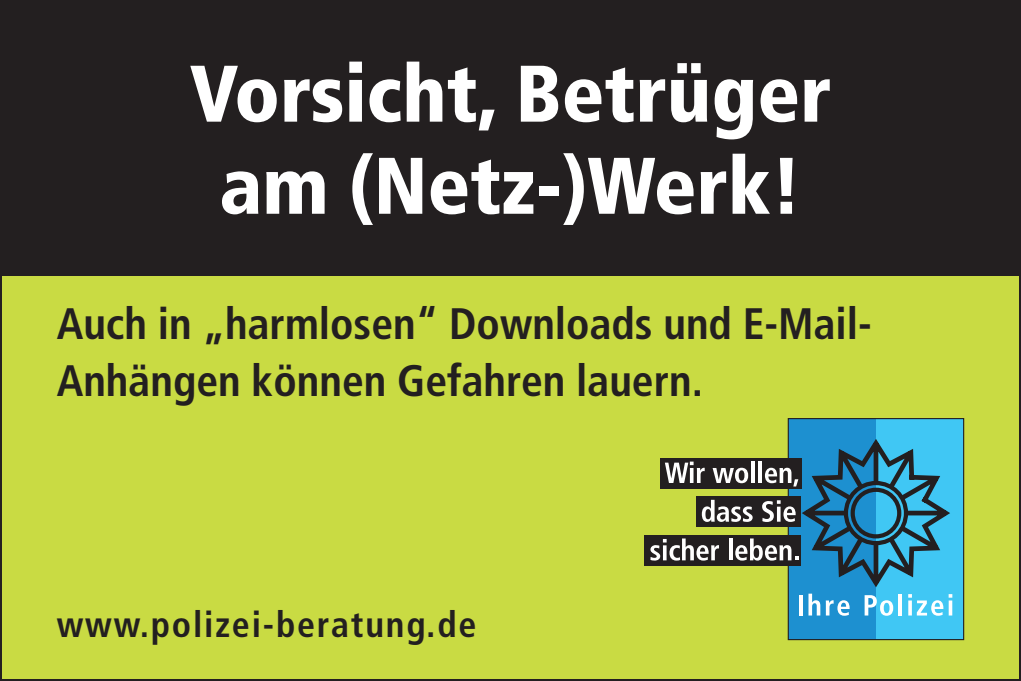
<style>
.page{position:relative;width:1021px;height:681px;background:#fff}
.page>*{position:absolute;margin:0;border:0;box-sizing:border-box;transform-origin:0 0}
.t1{font:900 condensed 80px/92px "Frutiger";color:#fff;text-align:center}
.t2{font:700 condensed 44px/56px "Frutiger";color:#231f20}
.t3{font:700 condensed 36px "Frutiger";letter-spacing:.05em;color:#231f20}
</style>
<div class="page">
<div style="left:0;top:0;width:1020px;height:680px;background:#c9db43"></div>
<div style="left:0;top:0;width:1020px;height:275px;background:#231f20"></div>
<div style="left:788px;top:418px;width:87px;height:221px;background:#1d90d0"></div>
<div style="left:875px;top:418px;width:88px;height:221px;background:#40c7f4"></div>
<div style="left:787px;top:418px;width:177px;height:222px;border:1px solid #231f20"></div>
<div style="left:644px;top:535px;width:157px;height:30px;background:#231f20"></div>
<svg style="left:650px;top:434px;width:303px;height:181px"></svg>
<h1 class="t1" style="left:190px;top:48px;width:643px">Vorsicht, Betrüger am (Netz-)Werk!</h1>
<p class="t2" style="left:57px;top:296px;width:816px">Auch in „harmlosen“ Downloads und E-Mail-<br>Anhängen können Gefahren lauern.</p>
<p class="t3" style="left:57px;top:603px;width:421px">www.polizei-beratung.de</p>
</div>
